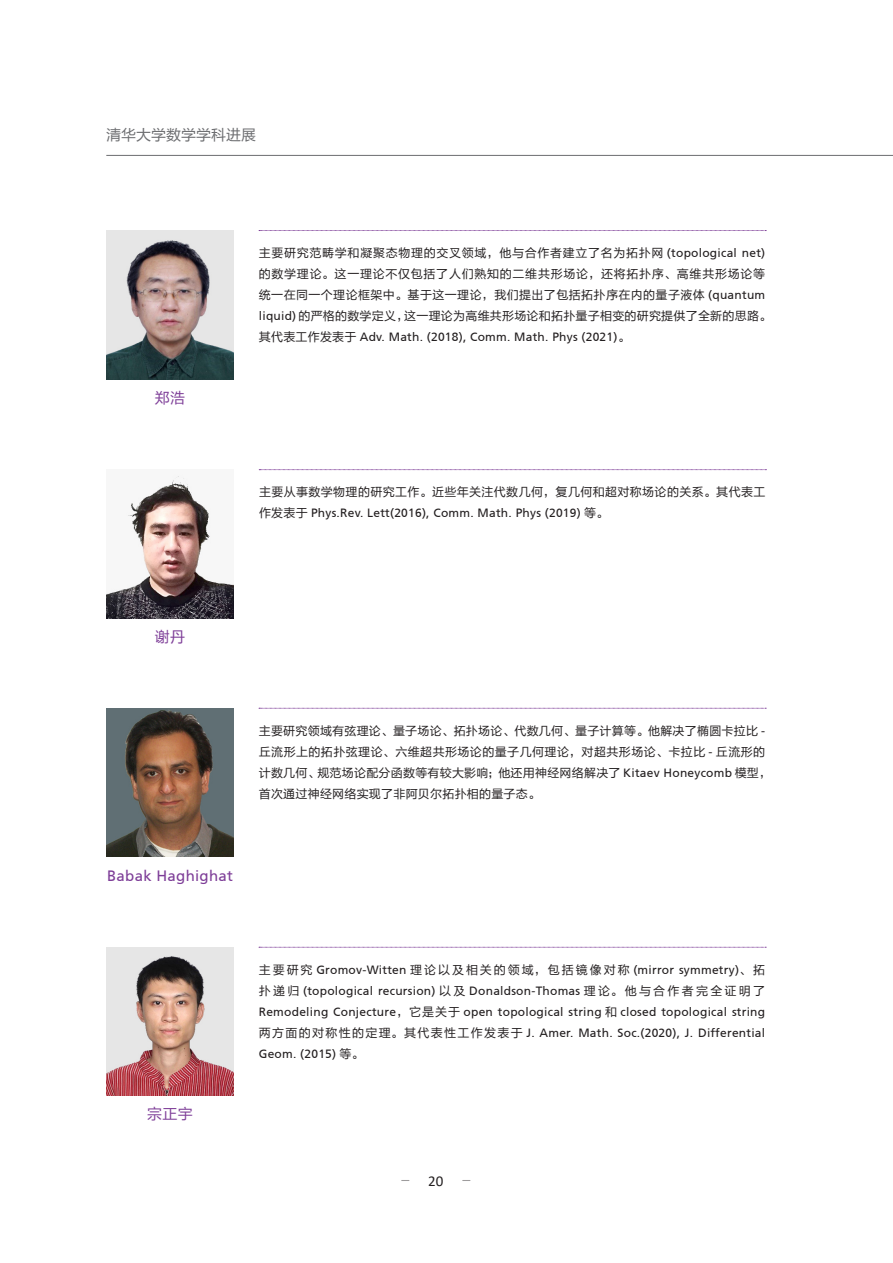
<style>
.page{position:relative;width:893px;height:1263px;background:#fff}
.page>*{position:absolute;margin:0;border:0;box-sizing:border-box;transform-origin:0 0}
.t1{font:15px "Frutiger CE";letter-spacing:.02em;color:#7e3e98}
.t2{font:15px "FZLTHJW GB1 0";color:#6c6d70}
.t3{font:15px "FZLTHJW GB1 0";letter-spacing:.02em;color:#7e3e98}
.t4{font:15px "Calibri";color:#231f20}
.t5{font:12px/21px "FZLTHJW GB1 0";letter-spacing:.03em;color:#231f20}
.t6{font:12px/21px "Frutiger CE";letter-spacing:.02em;color:#231f20;text-align:justify}
.s1{font-family:"FZLTHK GBK1 0"}
.s2{font-family:"Frutiger CE"}
.s3{font-family:"FZLTHJW GB1 0"}
</style>
<div class="page">
<hr style="left:106px;top:155px;width:787px;height:1px;background:#6c6d70">
<img style="left:106px;top:476px;width:128px;height:142px">
<svg style="left:259px;top:469px;width:507px;height:1px"></svg>
<img style="left:106px;top:947px;width:128px;height:149px">
<svg style="left:259px;top:947px;width:507px;height:1px"></svg>
<img style="left:106px;top:230px;width:128px;height:149px">
<svg style="left:259px;top:230px;width:507px;height:1px"></svg>
<img style="left:106px;top:708px;width:128px;height:149px">
<svg style="left:259px;top:708px;width:507px;height:1px"></svg>
<p class="t2" style="left:106px;top:127px;width:151px">清华大学数学学科进展</p>
<p class="t3" style="left:155px;top:389px;width:32px">郑浩</p>
<p class="t5" style="left:259px;top:243px;width:514px">主要研究范畴学和凝聚态物理的交叉领域<span class="s1">，</span>他与合作者建立了名为拓扑网 <span class="s2">(topological net)</span>的数学理论<span class="s1">。</span>这一理论不仅包括了人们熟知的二维共形场论<span class="s1">，</span>还将拓扑序<span class="s1">、</span>高维共形场论等统一在同一个理论框架中<span class="s1">。</span>基于这一理论<span class="s1">，</span>我们提出了包括拓扑序在内的量子液体 <span class="s2">(quantum liquid)</span> 的严格的数学定义<span class="s1">，</span>这一理论为高维共形场论和拓扑量子相变的研究提供了全新的思路<span class="s1">。</span>其代表工作发表于 <span class="s2">Adv. Math. (2018), Comm. Math. Phys (2021)</span><span class="s1">。</span></p>
<p class="t5" style="left:259px;top:482px;width:508px">主要从事数学物理的研究工作<span class="s1">。</span>近些年关注代数几何<span class="s1">，</span>复几何和超对称场论的关系<span class="s1">。</span>其代表工作发表于 <span class="s2">Phys.Rev. Lett(2016), Comm. Math. Phys (2019)</span> 等<span class="s1">。</span></p>
<p class="t3" style="left:155px;top:628px;width:32px">谢丹</p>
<p class="t5" style="left:259px;top:720px;width:514px">主要研究领域有弦理论<span class="s1">、</span>量子场论<span class="s1">、</span>拓扑场论<span class="s1">、</span>代数几何<span class="s1">、</span>量子计算等<span class="s1">。</span>他解决了椭圆卡拉比 <span class="s2">-</span>丘流形上的拓扑弦理论<span class="s1">、</span>六维超共形场论的量子几何理论<span class="s1">，</span>对超共形场论<span class="s1">、</span>卡拉比 <span class="s2">-</span> 丘流形的计数几何<span class="s1">、</span>规范场论配分函数等有较大影响<span class="s1">；</span>他还用神经网络解决了 <span class="s2">Kitaev Honeycomb</span> 模型<span class="s1">，</span>首次通过神经网络实现了非阿贝尔拓扑相的量子态<span class="s1">。</span></p>
<p class="t1" style="left:107px;top:867px;width:127px">Babak Haghighat</p>
<p class="t3" style="left:147px;top:1106px;width:47px">宗正宇</p>
<p class="t6" style="left:259px;top:959px;width:508px"><span class="s3">主要研究</span> Gromov-Witten <span class="s3">理论以及相关的领域</span><span class="s1">，</span><span class="s3">包括镜像对称</span> (mirror symmetry)<span class="s1">、</span><span class="s3">拓扑递归</span> (topological recursion) <span class="s3">以及</span> Donaldson-Thomas <span class="s3">理论</span><span class="s1">。</span><span class="s3">他与合作者完全证明了</span>Remodeling Conjecture<span class="s1">，</span><span class="s3">它是关于</span> open topological string <span class="s3">和</span> closed topological string<span class="s3">两方面的对称性的定理</span><span class="s1">。</span><span class="s3">其代表性工作发表于</span> J. Amer. Math. Soc.(2020), J. Differential Geom. (2015) <span class="s3">等</span><span class="s1">。</span></p>
<p class="t4" style="left:428px;top:1171px;width:17px">20</p>
</div>
